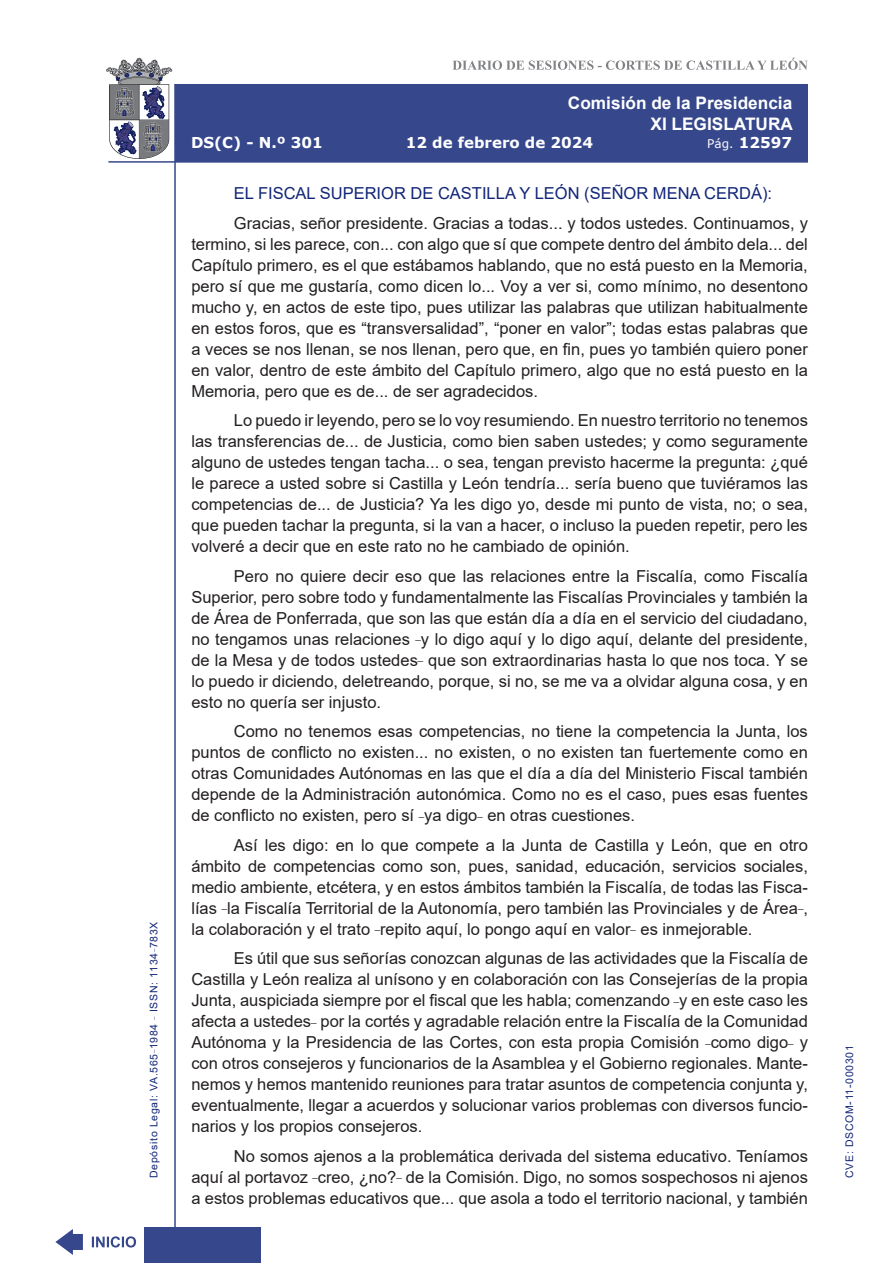
<style>
.page{position:relative;width:893px;height:1263px;background:#fff}
.page>*{position:absolute;margin:0;border:0;box-sizing:border-box;transform-origin:0 0}
.t1{font:700 17.25px/20.7px "Arial";color:#fff;text-align:right}
.t2{font:16.5px/21px "Arial";color:#231f20;text-align:justify}
.Orador{font:16.5px "Arial";color:#122678}
.t3{font:700 15px "Verdana";color:#fff}
.t4{font:10.5px "Arial";letter-spacing:.065em;color:#122678}
.s1{font-weight:400;font-size:12px}
</style>
<div class="page">
<svg style="left:452px;top:58px;width:356px;height:12px"></svg>
<hr style="left:174px;top:84px;width:2px;height:1179px;background:#36478c">
<div style="left:144px;top:1227px;width:117px;height:36px;background:#36478c"></div>
<div style="left:175px;top:84px;width:633px;height:78px;background:#36478c"></div>
<hr style="left:108px;top:161px;width:700px;height:2px;background:#36478c">
<svg style="left:92px;top:1236px;width:44px;height:11px"></svg>
<svg style="left:55px;top:1229px;width:28px;height:26px"></svg>
<svg style="left:106px;top:58px;width:66px;height:101px"></svg>
<p class="t4" style="left:146px;top:1178px;width:258px;rotate:-90deg">Depósito Legal: VA.565<sup>_</sup>1984 <sup>_</sup> ISSN: 1134<sup>_</sup>783X</p>
<p class="t1" style="left:568px;top:93px;width:226px">Comisión de la Presidencia<br>XI LEGISLATURA</p>
<p class="t3" style="left:191px;top:132px;width:133px">DS(C) - N.º 301</p>
<p class="t3" style="left:406px;top:132px;width:189px">12 de febrero de 2024</p>
<p class="t3" style="left:707px;top:132px;width:86px"><span class="s1">Pág.</span> 12597</p>
<p class="Orador" style="left:234px;top:182px;width:540px">EL FISCAL SUPERIOR DE CASTILLA Y LEÓN (SEÑOR MENA CERDÁ):</p>
<p class="t2" style="left:191px;top:212px;width:618px;text-indent:43px">Gracias, señor presidente. Gracias a todas... y todos ustedes. Continuamos, y termino, si les parece, con... con algo que sí que compete dentro del ámbito dela... del Capítulo primero, es el que estábamos hablando, que no está puesto en la Memoria, pero sí que me gustaría, como dicen lo... Voy a ver si, como mínimo, no desentono mucho y, en actos de este tipo, pues utilizar las palabras que utilizan habitualmente en estos foros, que es “transversalidad”, “poner en valor”; todas estas palabras que a veces se nos llenan, se nos llenan, pero que, en fin, pues yo también quiero poner en valor, dentro de este ámbito del Capítulo primero, algo que no está puesto en la Memoria, pero que es de... de ser agradecidos.</p>
<p class="t2" style="left:191px;top:410px;width:618px;text-indent:43px">Lo puedo ir leyendo, pero se lo voy resumiendo. En nuestro territorio no tenemos las transferencias de... de Justicia, como bien saben ustedes; y como seguramente alguno de ustedes tengan tacha... o sea, tengan previsto hacerme la pregunta: ¿qué le parece a usted sobre si Castilla y León tendría... sería bueno que tuviéramos las competencias de... de Justicia? Ya les digo yo, desde mi punto de vista, no; o sea, que pueden tachar la pregunta, si la van a hacer, o incluso la pueden repetir, pero les volveré a decir que en este rato no he cambiado de opinión.</p>
<p class="t2" style="left:191px;top:565px;width:618px;text-indent:43px">Pero no quiere decir eso que las relaciones entre la Fiscalía, como Fiscalía Superior, pero sobre todo y fundamentalmente las Fiscalías Provinciales y también la de Área de Ponferrada, que son las que están día a día en el servicio del ciudadano, no tengamos unas relaciones <sup>_</sup>y lo digo aquí y lo digo aquí, delante del presidente, de la Mesa y de todos ustedes<sup>_</sup> que son extraordinarias hasta lo que nos toca. Y se lo puedo ir diciendo, deletreando, porque, si no, se me va a olvidar alguna cosa, y en esto no quería ser injusto.</p>
<p class="t2" style="left:191px;top:721px;width:618px;text-indent:43px">Como no tenemos esas competencias, no tiene la competencia la Junta, los puntos de conflicto no existen... no existen, o no existen tan fuertemente como en otras Comunidades Autónomas en las que el día a día del Ministerio Fiscal también depende de la Administración autonómica. Como no es el caso, pues esas fuentes de conflicto no existen, pero sí <sup>_</sup>ya digo<sup>_</sup> en otras cuestiones.</p>
<p class="t2" style="left:191px;top:834px;width:618px;text-indent:43px">Así les digo: en lo que compete a la Junta de Castilla y León, que en otro ámbito de competencias como son, pues, sanidad, educación, servicios sociales, medio ambiente, etcétera, y en estos ámbitos también la Fiscalía, de todas las Fisca&shy;lías <sup>_</sup>la Fiscalía Territorial de la Autonomía, pero también las Provinciales y de Área<sup>_</sup>, la colaboración y el trato <sup>_</sup>repito aquí, lo pongo aquí en valor<sup>_</sup> es inmejorable.</p>
<p class="t2" style="left:191px;top:948px;width:618px;text-indent:43px">Es útil que sus señorías conozcan algunas de las actividades que la Fiscalía de Castilla y León realiza al unísono y en colaboración con las Consejerías de la propia Junta, auspiciada siempre por el fiscal que les habla; comenzando <sup>_</sup>y en este caso les afecta a ustedes<sup>_</sup> por la cortés y agradable relación entre la Fiscalía de la Comunidad Autónoma y la Presidencia de las Cortes, con esta propia Comisión <sup>_</sup>como digo<sup>_</sup> y con otros consejeros y funcionarios de la Asamblea y el Gobierno regionales. Mante&shy;nemos y hemos mantenido reuniones para tratar asuntos de competencia conjunta y, eventualmente, llegar a acuerdos y solucionar varios problemas con diversos funcio&shy;narios y los propios consejeros.</p>
<p class="t2" style="left:191px;top:1145px;width:618px;text-indent:43px">No somos ajenos a la problemática derivada del sistema educativo. Teníamos aquí al portavoz <sup>_</sup>creo, ¿no?<sup>_</sup> de la Comisión. Digo, no somos sospechosos ni ajenos a estos problemas educativos que... que asola a todo el territorio nacional, y también</p>
<p class="t4" style="left:842px;top:1178px;width:134px;rotate:-90deg">CVE: DSCOM-11-000301</p>
</div>
